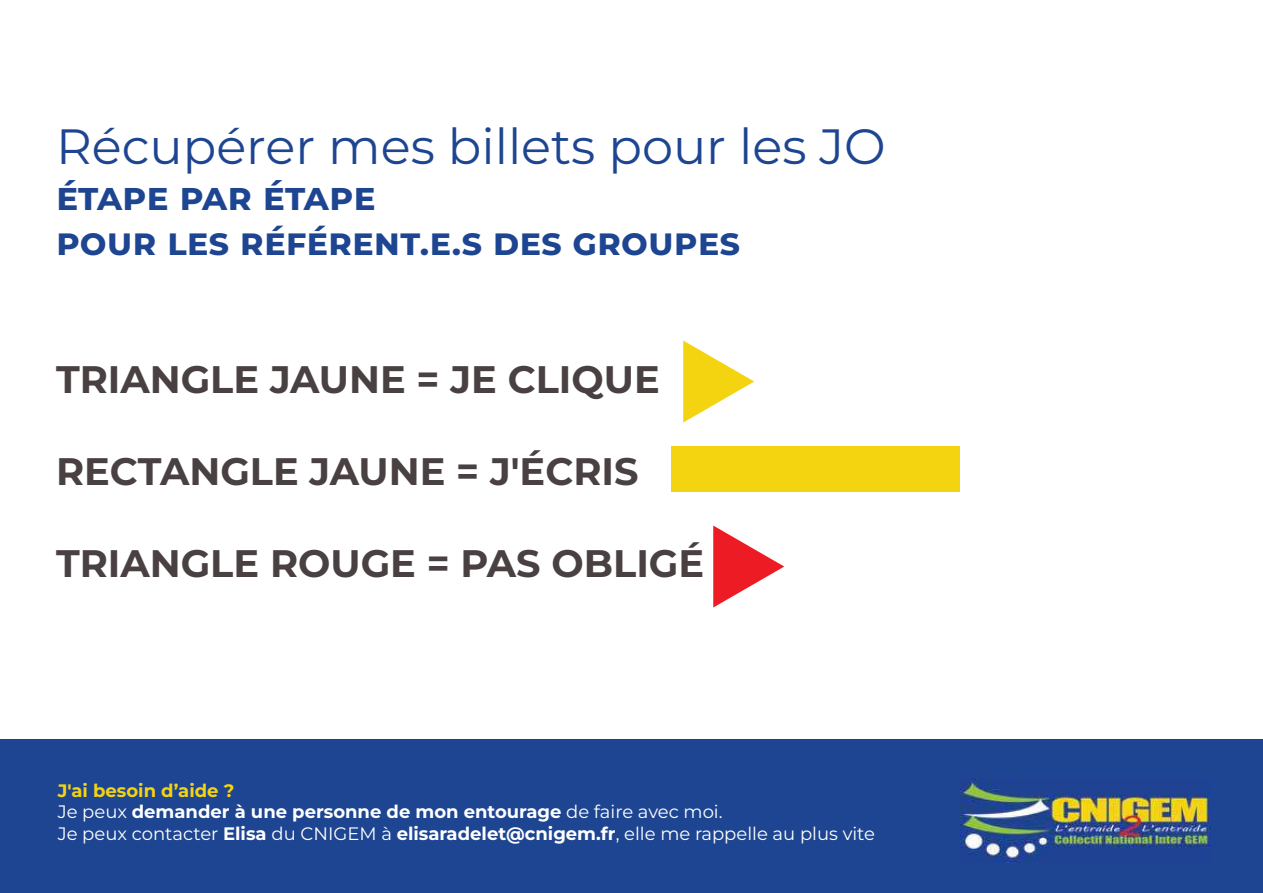
<style>
.page{position:relative;width:1263px;height:893px;background:#fff}
.page>*{position:absolute;margin:0;border:0;box-sizing:border-box;transform-origin:0 0}
.t1{font:49.5px "Montserrat";color:#1e4591}
.t2{font:700 38.25px "Montserrat";color:#494042}
.t3{font:700 38.25px "Montserrat";color:#1e4591}
.t4{font:700 37.5px "Montserrat";color:#1e4591}
.t5{font:18px/21.6px "Montserrat";color:#fff}
.s1{font-weight:700;color:#f4d410}
.s2{font-weight:700}
</style>
<div class="page">
<div style="left:671px;top:446px;width:289px;height:46px;background:#f4d410"></div>
<svg style="left:683px;top:341px;width:71px;height:82px"></svg>
<svg style="left:713px;top:526px;width:71px;height:82px"></svg>
<div style="left:0;top:740px;width:1263px;height:153px;background:#1e4591"></div>
<h1 class="t1" style="left:56px;top:113px;width:831px">Récupérer mes billets pour les JO</h1>
<h2 class="t3" style="left:56px;top:169px;width:321px">ÉTAPE PAR ÉTAPE</h2>
<h3 class="t4" style="left:56px;top:215px;width:685px">POUR LES RÉFÉRENT.E.S DES GROUPES</h3>
<h2 class="t2" style="left:56px;top:352px;width:605px">TRIANGLE JAUNE = JE CLIQUE</h2>
<h2 class="t2" style="left:56px;top:444px;width:584px">RECTANGLE JAUNE = J'ÉCRIS</h2>
<h2 class="t2" style="left:56px;top:536px;width:650px">TRIANGLE ROUGE = PAS OBLIGÉ</h2>
<p class="t5" style="left:58px;top:779px;width:819px"><span class="s1">J'ai besoin d’aide ?<br></span>Je peux <span class="s2">demander à une personne de mon entourage</span> de faire avec moi.<br>Je peux contacter <span class="s2">Elisa</span> du CNIGEM à <span class="s2">elisaradelet@cnigem.fr</span>, elle me rappelle au plus vite</p>
</div>
